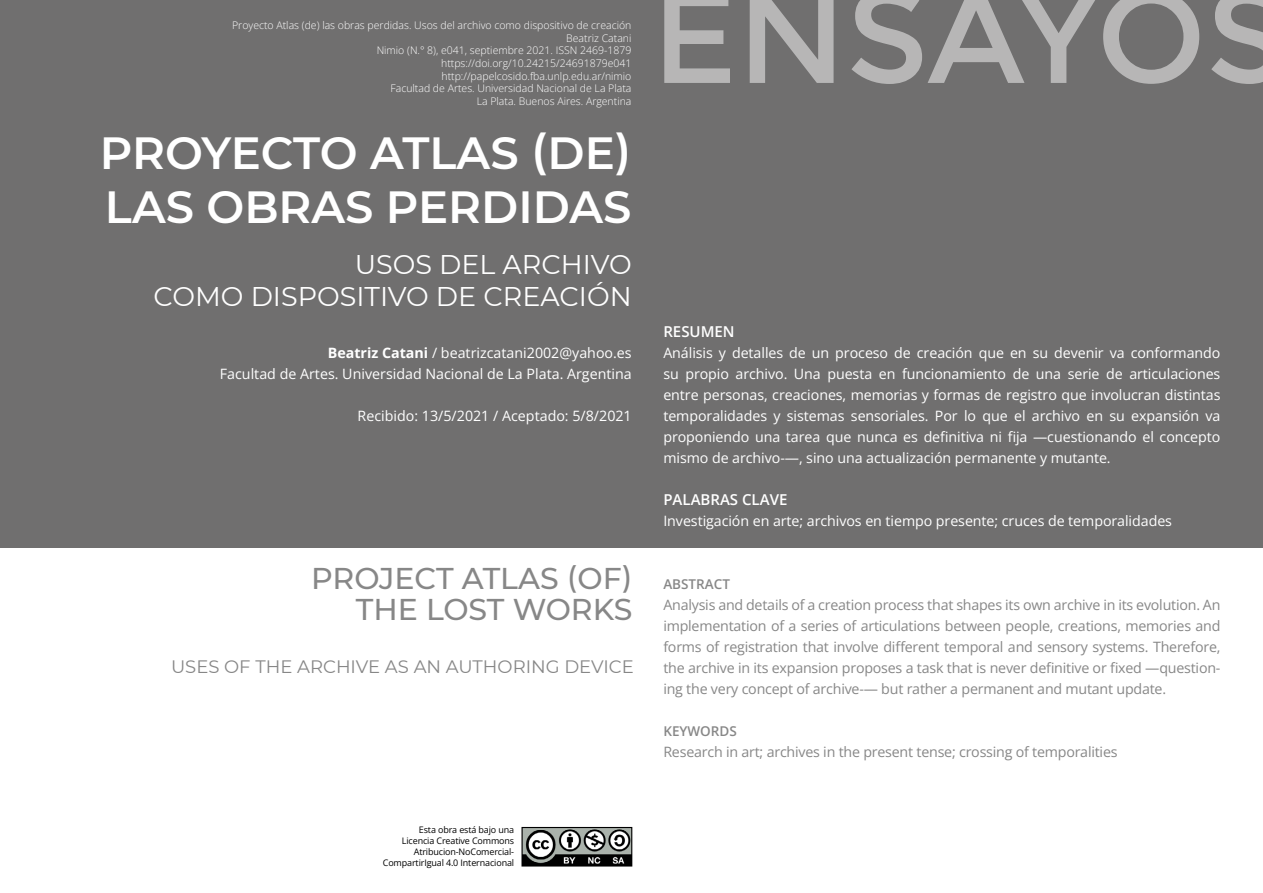
<style>
.page{position:relative;width:1263px;height:893px;background:#fff}
.page>*{position:absolute;margin:0;border:0;box-sizing:border-box;transform-origin:0 0}
.t1{font:600 45px/54px "Montserrat";color:#fff}
.t2{font:500 30px/31.5px "Montserrat";color:#878787;text-align:right}
.t3{font:27px/32.4px "Montserrat";color:#fff;text-align:right}
.t4{font:18px "Montserrat";color:#878787}
.t5{font:600 15px "Open Sans";color:#fff}
.t6{font:14.25px/21px "Open Sans";letter-spacing:-.005em;color:#fff;text-align:justify}
.t7{font:14.25px/21px "Open Sans";letter-spacing:-.015em;color:#878787;text-align:justify}
.t8{font:600 13.5px "Open Sans";color:#878787}
.t9{font:300 10.5px/12.6px "Open Sans";color:#fff;text-align:right}
.t10{font:9px/10.8px "Open Sans";letter-spacing:-.015em;color:#000;text-align:right}
.s1{font-weight:700}
</style>
<div class="page">
<img style="left:523px;top:829px;width:107px;height:35px">
<div style="left:521px;top:827px;width:111px;height:39px;border:1px solid #000"></div>
<div style="left:0;top:0;width:1263px;height:548px;background:#706f6f"></div>
<svg style="left:664px;top:0;width:599px;height:84px"></svg>
<p class="t9" style="left:232px;top:19px;width:401px">Proyecto Atlas (de) las obras perdidas. Usos del archivo como dispositivo de creación Beatriz Catani<br>Nimio (N.° 8), e041, septiembre 2021. ISSN 2469-1879 https://doi.org/10.24215/24691879e041<br>http://papelcosido.fba.unlp.edu.ar/nimio<br>Facultad de Artes. Universidad Nacional de La Plata<br>La Plata. Buenos Aires. Argentina</p>
<h1 class="t1" style="left:100px;top:124px;width:533px">PROYECTO ATLAS (DE)<br>LAS OBRAS PERDIDAS</h1>
<h3 class="t3" style="left:153px;top:247px;width:480px">USOS DEL ARCHIVO<br>COMO DISPOSITIVO DE CREACIÓN</h3>
<p class="t6" style="left:220px;top:342px;width:413px;text-align:right"><span class="s1">Beatriz Catani</span> / beatrizcatani2002@yahoo.es<br>Facultad de Artes. Universidad Nacional de La Plata. Argentina</p>
<p class="t6" style="left:358px;top:405px;width:276px">Recibido: 13/5/2021 / Aceptado: 5/8/2021</p>
<h2 class="t2" style="left:311px;top:561px;width:323px">PROJECT ATLAS (OF)<br>THE LOST WORKS</h2>
<p class="t4" style="left:171px;top:654px;width:464px">USES OF THE ARCHIVE AS AN AUTHORING DEVICE</p>
<p class="t10" style="left:383px;top:824px;width:133px">Esta obra está bajo una<br>Licencia Creative Commons<br>Atribucion-NoComercial-<br>CompartirIgual 4.0 Internacional</p>
<p class="t5" style="left:663px;top:322px;width:73px">RESUMEN</p>
<p class="t6" style="left:663px;top:342px;width:559px">Análisis y detalles de un proceso de creación que en su devenir va conformando su propio archivo. Una puesta en funcionamiento de una serie de articulaciones entre personas, creaciones, memorias y formas de registro que involucran distintas temporalidades y sistemas sensoriales. Por lo que el archivo en su expansión va proponiendo una tarea que nunca es definitiva ni fija —cuestionando el concepto mismo de archivo-—, sino una actualización permanente y mutante.</p>
<p class="t5" style="left:663px;top:490px;width:126px">PALABRAS CLAVE</p>
<p class="t6" style="left:663px;top:510px;width:510px">Investigación en arte; archivos en tiempo presente; cruces de temporalidades</p>
<p class="t8" style="left:663px;top:575px;width:68px">ABSTRACT</p>
<p class="t7" style="left:663px;top:594px;width:559px">Analysis and details of a creation process that shapes its own archive in its evolution. An implementation of a series of articulations between people, creations, memories and forms of registration that involve different temporal and sensory systems. Therefore, the archive in its expansion proposes a task that is never definitive or fixed —question&shy;ing the very concept of archive-— but rather a permanent and mutant update.</p>
<p class="t8" style="left:663px;top:722px;width:75px">KEYWORDS</p>
<p class="t7" style="left:663px;top:741px;width:456px">Research in art; archives in the present tense; crossing of temporalities</p>
</div>
